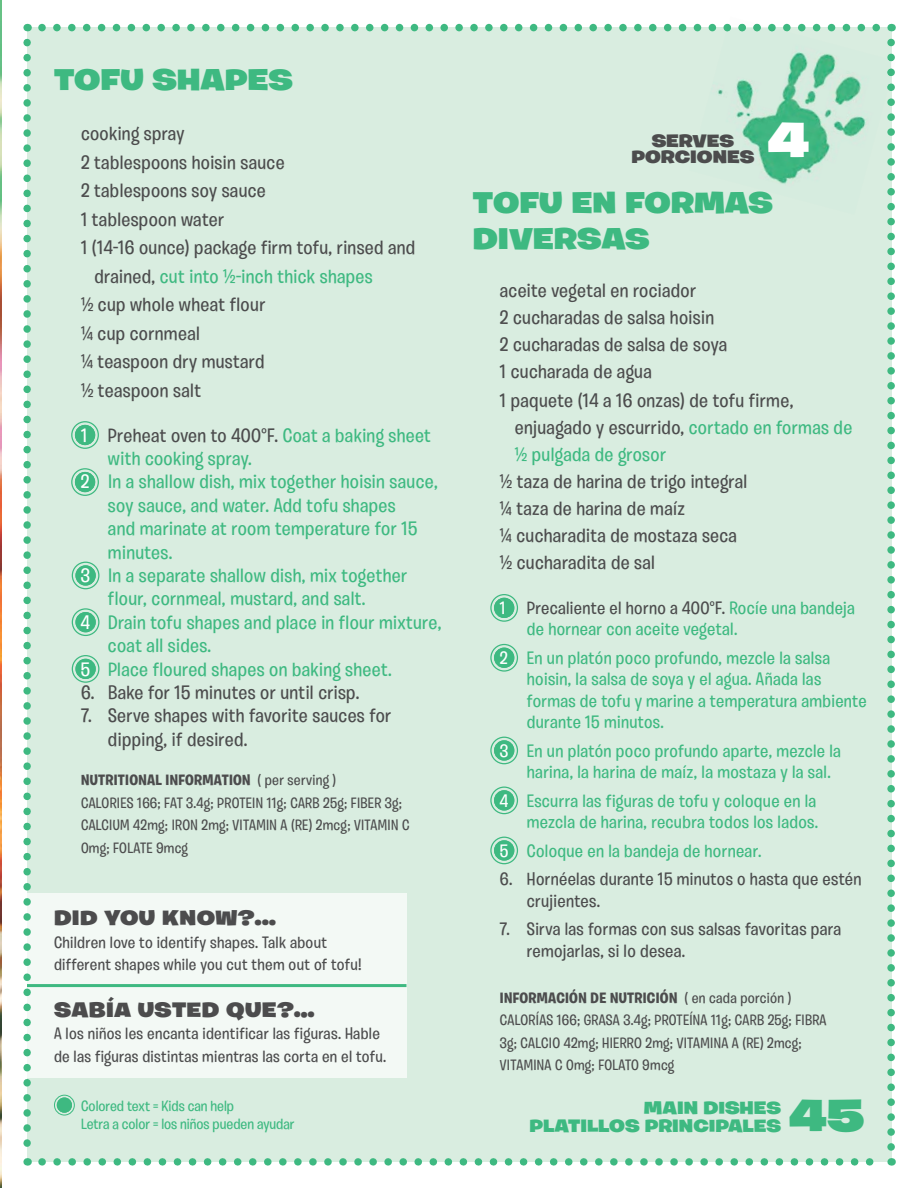
<style>
.page{position:relative;width:918px;height:1188px;background:#fff}
.page>*{position:absolute;margin:0;border:0;box-sizing:border-box;transform-origin:0 0}
.t1{font:900 49.5px "Burbank Big Wide";color:#fff}
.t2{font:900 45px "Burbank Big Wide";color:#3eb981}
.t3{font:900 30px/36px "Burbank Big Wide";color:#3eb981}
.t4{font:900 21px "Burbank Big Wide";letter-spacing:.02em;color:#4c4c4d}
.t5{font:500 19.5px/27px "Burbank Big";letter-spacing:.02em;color:#4c4c4d}
.t6{font:500 19.5px "Burbank Big";letter-spacing:.02em;color:#3eb981}
.t7{font:500 18px/21.6px "Burbank Big";letter-spacing:.02em;color:#3eb981}
.t8{font:500 18px/21.6px "Burbank Big";letter-spacing:.02em;color:#4c4c4d}
.t9{font:900 18px/18px "Burbank Big Wide";color:#3eb981;text-align:right}
.t10{font:900 18px/16.5px "Burbank Big Wide";color:#4c4c4d;text-align:center}
.t11{font:500 16.5px/22.5px "Burbank Big";letter-spacing:.02em;color:#4c4c4d}
.t12{font:500 15px/22.5px "Burbank Big";letter-spacing:.02em;color:#4c4c4d}
.t13{font:500 15px/18px "Burbank Big";color:#3eb981}
.s1{color:#4c4c4d}
.s2{color:#fff}
.s3{color:#3eb981}
.s4{font-weight:700}
</style>
<div class="page">
<div style="left:27px;top:28px;width:864px;height:1134px;background:#d9ede0"></div>
<div style="left:27px;top:894px;width:379px;height:184px;background:#f3f9f5"></div>
<svg style="left:42px;top:1158px;width:832px;height:8px"></svg>
<svg style="left:887px;top:85px;width:8px;height:1066px"></svg>
<svg style="left:38px;top:24px;width:688px;height:7px"></svg>
<svg style="left:23px;top:43px;width:8px;height:1123px"></svg>
<img style="left:741px;top:23px;width:155px;height:52px">
<img style="left:689px;top:28px;width:202px;height:187px">
<img style="left:887px;top:59px;width:7px;height:30px">
<img style="left:726px;top:24px;width:50px;height:7px">
<hr style="left:27px;top:984px;width:379px;height:3px;background:#3eb981">
<img style="left:0;top:0;width:1px;height:1188px">
<div style="left:57px;top:1098px;width:15px;height:15px;background:#3eb981;border-radius:50%"></div>
<div style="left:54px;top:1095px;width:21px;height:21px;border:1px solid #3eb981;border-radius:50%"></div>
<div style="left:57px;top:1098px;width:15px;height:15px;border:3px solid #3eb981;border-radius:50%"></div>
<div style="left:75px;top:425px;width:20px;height:20px;background:#3eb981;border-radius:50%"></div>
<div style="left:71px;top:421px;width:28px;height:28px;border:1px solid #3eb981;border-radius:50%"></div>
<div style="left:75px;top:425px;width:20px;height:20px;border:4px solid #3eb981;border-radius:50%"></div>
<div style="left:75px;top:472px;width:20px;height:20px;background:#3eb981;border-radius:50%"></div>
<div style="left:71px;top:468px;width:28px;height:28px;border:1px solid #3eb981;border-radius:50%"></div>
<div style="left:75px;top:472px;width:20px;height:20px;border:4px solid #3eb981;border-radius:50%"></div>
<div style="left:75px;top:565px;width:21px;height:21px;background:#3eb981;border-radius:50%"></div>
<div style="left:72px;top:562px;width:27px;height:27px;border:1px solid #3eb981;border-radius:50%"></div>
<div style="left:75px;top:565px;width:21px;height:21px;border:4px solid #3eb981;border-radius:50%"></div>
<div style="left:75px;top:612px;width:21px;height:20px;background:#3eb981;border-radius:50%"></div>
<div style="left:72px;top:608px;width:27px;height:28px;border:1px solid #3eb981;border-radius:50%"></div>
<div style="left:75px;top:612px;width:21px;height:20px;border:4px solid #3eb981;border-radius:50%"></div>
<div style="left:75px;top:659px;width:21px;height:20px;background:#3eb981;border-radius:50%"></div>
<div style="left:72px;top:655px;width:27px;height:28px;border:1px solid #3eb981;border-radius:50%"></div>
<div style="left:75px;top:659px;width:21px;height:20px;border:4px solid #3eb981;border-radius:50%"></div>
<div style="left:494px;top:598px;width:20px;height:20px;background:#3eb981;border-radius:50%"></div>
<div style="left:490px;top:594px;width:28px;height:28px;border:1px solid #3eb981;border-radius:50%"></div>
<div style="left:494px;top:598px;width:20px;height:20px;border:4px solid #3eb981;border-radius:50%"></div>
<div style="left:494px;top:648px;width:20px;height:20px;background:#3eb981;border-radius:50%"></div>
<div style="left:490px;top:644px;width:28px;height:28px;border:1px solid #3eb981;border-radius:50%"></div>
<div style="left:494px;top:648px;width:20px;height:20px;border:4px solid #3eb981;border-radius:50%"></div>
<div style="left:494px;top:740px;width:20px;height:21px;background:#3eb981;border-radius:50%"></div>
<div style="left:490px;top:737px;width:28px;height:27px;border:1px solid #3eb981;border-radius:50%"></div>
<div style="left:494px;top:740px;width:20px;height:21px;border:4px solid #3eb981;border-radius:50%"></div>
<div style="left:494px;top:790px;width:20px;height:21px;background:#3eb981;border-radius:50%"></div>
<div style="left:490px;top:787px;width:28px;height:27px;border:1px solid #3eb981;border-radius:50%"></div>
<div style="left:494px;top:790px;width:20px;height:21px;border:4px solid #3eb981;border-radius:50%"></div>
<div style="left:494px;top:840px;width:20px;height:21px;background:#3eb981;border-radius:50%"></div>
<div style="left:490px;top:837px;width:28px;height:27px;border:1px solid #3eb981;border-radius:50%"></div>
<div style="left:494px;top:840px;width:20px;height:21px;border:4px solid #3eb981;border-radius:50%"></div>
<h3 class="t3" style="left:54px;top:62px;width:240px">TOFU SHAPES</h3>
<p class="t5" style="left:81px;top:122px;width:105px">cooking spray</p>
<p class="t5" style="left:81px;top:151px;width:205px">2 tablespoons hoisin sauce</p>
<p class="t5" style="left:81px;top:179px;width:186px">2 tablespoons soy sauce</p>
<p class="t5" style="left:81px;top:208px;width:145px">1 tablespoon water</p>
<p class="t5" style="left:81px;top:236px;width:336px">1 (14-16 ounce) package firm tofu, rinsed and</p>
<p class="t6" style="left:94px;top:269px;width:280px"><span class="s1">drained,</span> cut into ½-inch thick shapes</p>
<p class="t5" style="left:81px;top:293px;width:186px">½ cup whole wheat flour</p>
<p class="t5" style="left:81px;top:322px;width:120px">¼ cup cornmeal</p>
<p class="t5" style="left:81px;top:350px;width:185px">¼ teaspoon dry mustard</p>
<p class="t5" style="left:81px;top:379px;width:121px">½ teaspoon salt</p>
<p class="t5" style="left:81px;top:424px;width:351px"><span class="s2">1</span> Preheat oven to 400°F. <span class="s3">Coat a baking sheet</span></p>
<p class="t6" style="left:108px;top:452px;width:145px">with cooking spray.</p>
<p class="t6" style="left:81px;top:475px;width:358px"><span class="s2">2</span> In a shallow dish, mix together hoisin sauce,</p>
<p class="t6" style="left:108px;top:498px;width:289px">soy sauce, and water. Add tofu shapes</p>
<p class="t6" style="left:108px;top:522px;width:311px">and marinate at room temperature for 15</p>
<p class="t6" style="left:108px;top:545px;width:66px">minutes.</p>
<p class="t6" style="left:81px;top:569px;width:328px"><span class="s2">3</span> In a separate shallow dish, mix together</p>
<p class="t6" style="left:108px;top:592px;width:259px">flour, cornmeal, mustard, and salt.</p>
<p class="t6" style="left:81px;top:615px;width:362px"><span class="s2">4</span> Drain tofu shapes and place in flour mixture,</p>
<p class="t6" style="left:108px;top:639px;width:105px">coat all sides.</p>
<p class="t6" style="left:81px;top:662px;width:312px"><span class="s2">5</span> Place floured shapes on baking sheet.</p>
<p class="t5" style="left:81px;top:681px;width:280px">6. Bake for 15 minutes or until crisp.</p>
<p class="t5" style="left:108px;top:707px;width:285px;line-height:23.4px;text-indent:-27px">7. Serve shapes with favorite sauces for dipping, if desired.</p>
<p class="t12" style="left:81px;top:771px;width:330px"><span class="s4">NUTRITIONAL INFORMATION</span> ( per serving )<br>CALORIES 166; FAT 3.4g; PROTEIN 11g; CARB 25g; FIBER 3g; CALCIUM 42mg; IRON 2mg; VITAMIN A (RE) 2mcg; VITAMIN C 0mg; FOLATE 9mcg</p>
<p class="t4" style="left:54px;top:906px;width:223px">DID YOU KNOW?...</p>
<p class="t11" style="left:54px;top:933px;width:309px">Children love to identify shapes. Talk about different shapes while you cut them out of tofu!</p>
<p class="t4" style="left:54px;top:997px;width:262px">SABÍA USTED QUE?…</p>
<p class="t11" style="left:54px;top:1025px;width:334px">A los niños les encanta identificar las figuras. Hable de las figuras distintas mientras las corta en el tofu.</p>
<p class="t13" style="left:81px;top:1099px;width:215px">Colored text = Kids can help<br>Letra a color = los niños pueden ayudar</p>
<p class="t10" style="left:631px;top:132px;width:125px">SERVES<br>PORCIONES</p>
<h1 class="t1" style="left:768px;top:111px;width:42px">4</h1>
<h3 class="t3" style="left:473px;top:184px;width:301px">TOFU EN FORMAS<br>DIVERSAS</h3>
<p class="t5" style="left:500px;top:280px;width:198px">aceite vegetal en rociador</p>
<p class="t5" style="left:500px;top:307px;width:216px">2 cucharadas de salsa hoisin</p>
<p class="t5" style="left:500px;top:334px;width:229px">2 cucharadas de salsa de soya</p>
<p class="t5" style="left:500px;top:361px;width:153px">1 cucharada de agua</p>
<p class="t5" style="left:500px;top:389px;width:295px">1 paquete (14 a 16 onzas) de tofu firme,</p>
<p class="t5" style="left:515px;top:416px;width:339px">enjuagado y escurrido, <span class="s3">cortado en formas de</span></p>
<p class="t6" style="left:515px;top:447px;width:153px">½ pulgada de grosor</p>
<p class="t5" style="left:500px;top:470px;width:249px">½ taza de harina de trigo integral ¼ taza de harina de maíz<br>¼ cucharadita de mostaza seca ½ cucharadita de sal</p>
<p class="t7" style="left:527px;top:599px;width:330px;text-indent:-27px"><span class="s2">1</span> <span class="s1">Precaliente el horno a 400°F.</span> Rocíe una bandeja de hornear con aceite vegetal.</p>
<p class="t7" style="left:527px;top:649px;width:341px;text-indent:-27px"><span class="s2">2</span> En un platón poco profundo, mezcle la salsa hoisin, la salsa de soya y el agua. Añada las formas de tofu y marine a temperatura ambiente durante 15 minutos.</p>
<p class="t7" style="left:527px;top:742px;width:316px;text-indent:-27px"><span class="s2">3</span> En un platón poco profundo aparte, mezcle la harina, la harina de maíz, la mostaza y la sal.</p>
<p class="t7" style="left:500px;top:792px;width:320px;text-align:right"><span class="s2">4</span> Escurra las figuras de tofu y coloque en la mezcla de harina, recubra todos los lados.</p>
<p class="t7" style="left:500px;top:842px;width:263px"><span class="s2">5</span> Coloque en la bandeja de hornear.</p>
<p class="t8" style="left:527px;top:870px;width:336px;text-indent:-27px">6. Hornéelas durante 15 minutos o hasta que estén crujientes.</p>
<p class="t8" style="left:527px;top:920px;width:316px;text-indent:-27px">7. Sirva las formas con sus salsas favoritas para remojarlas, si lo desea.</p>
<p class="t12" style="left:500px;top:988px;width:328px"><span class="s4">INFORMACIÓN DE NUTRICIÓN</span> ( en cada porción )<br>CALORÍAS 166; GRASA 3.4g; PROTEÍNA 11g; CARB 25g; FIBRA 3g; CALCIO 42mg; HIERRO 2mg; VITAMINA A (RE) 2mcg; VITAMINA C 0mg; FOLATO 9mcg</p>
<p class="t9" style="left:530px;top:1098px;width:253px">MAIN DISHES<br>PLATILLOS PRINCIPALES</p>
<h2 class="t2" style="left:790px;top:1089px;width:76px">45</h2>
</div>
